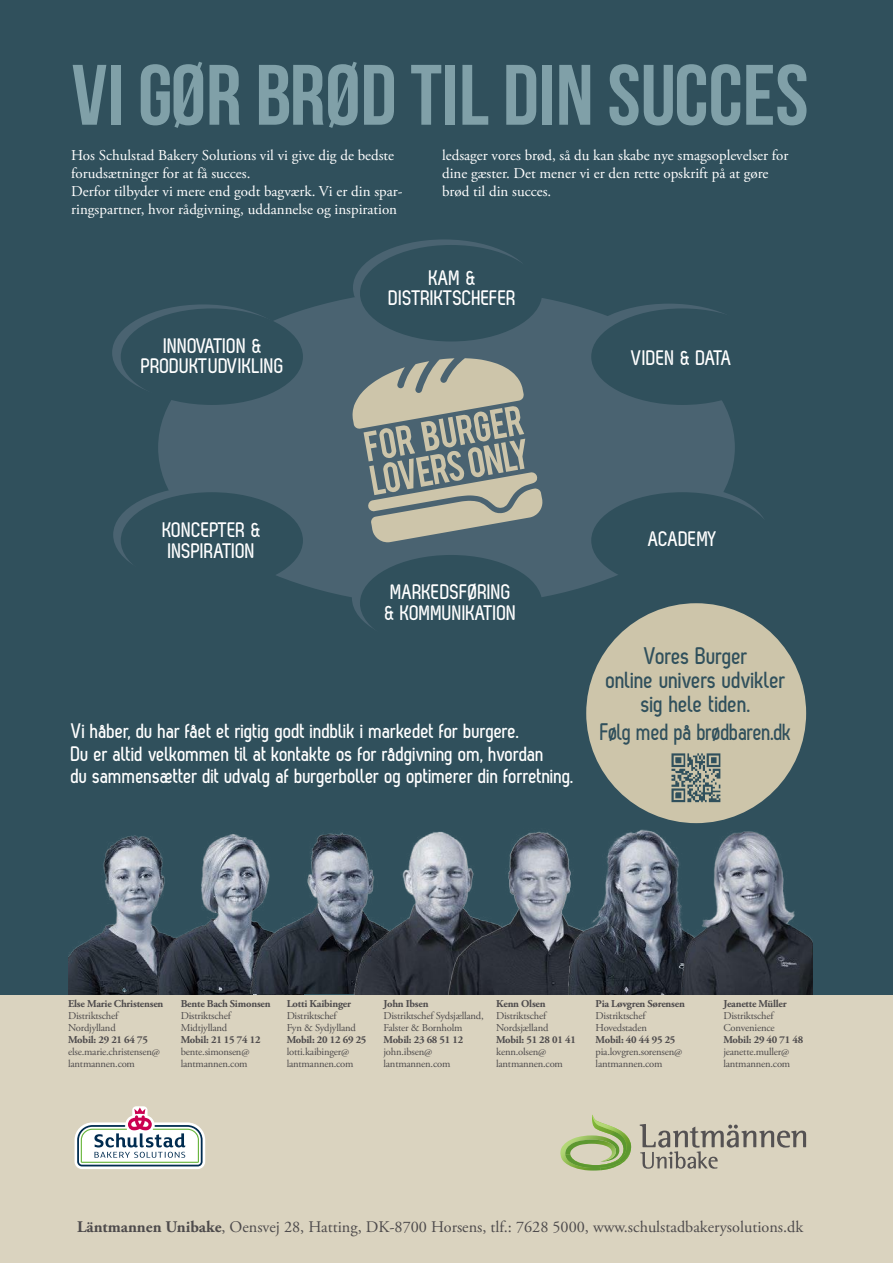
<style>
.page{position:relative;width:893px;height:1263px;background:#fff}
.page>*{position:absolute;margin:0;border:0;box-sizing:border-box;transform-origin:0 0}
.t1{font:700 85.5px "Bebas Neue";color:#80a0a8;scale:1.04 1}
.t2{font:700 24px/24px "Zag";letter-spacing:-.02em;color:#30505c;text-align:center}
.t3{font:700 24px "Zag";letter-spacing:-.02em;color:#30505c;scale:.95 1}
.t4{font:700 21px/20.7px "Zag";letter-spacing:-.015em;color:#fff}
.t5{font:16.2px "Adobe Garamond Pro";color:#4e4b4c}
.t6{font:15px/18px "Adobe Garamond Pro";color:#fff}
.t7{font:10.5px/12px "Adobe Garamond Pro";letter-spacing:-.02em;color:#4e4b4c}
.t8{font:700 10.5px "Adobe Garamond Pro";letter-spacing:-.02em;color:#4e4b4c}
.s1{font-weight:700}
</style>
<div class="page">
<div style="left:0;top:991px;width:893px;height:272px;background:#dad3bf"></div>
<div style="left:0;top:0;width:893px;height:995px;background:#30505c"></div>
<img style="left:68px;top:835px;width:77px;height:160px">
<img style="left:145px;top:834px;width:159px;height:161px">
<img style="left:248px;top:832px;width:101px;height:161px">
<img style="left:349px;top:832px;width:88px;height:162px">
<img style="left:437px;top:831px;width:121px;height:163px">
<img style="left:558px;top:829px;width:104px;height:166px">
<img style="left:662px;top:831px;width:150px;height:164px">
<svg style="left:75px;top:1106px;width:130px;height:63px"></svg>
<svg style="left:560px;top:1115px;width:72px;height:55px"></svg>
<svg style="left:640px;top:1124px;width:166px;height:45px"></svg>
<div style="left:586px;top:603px;width:220px;height:220px;background:#cdc5aa;border-radius:50%"></div>
<img style="left:671px;top:753px;width:50px;height:50px">
<div style="left:158px;top:289px;width:577px;height:317px;background:#4a6371;border-radius:50%"></div>
<div style="left:353px;top:239px;width:182px;height:97px;background:#4a6371;border-radius:50%"></div>
<div style="left:578px;top:304px;width:182px;height:96px;background:#4a6371;border-radius:50%"></div>
<div style="left:586px;top:485px;width:182px;height:97px;background:#4a6371;border-radius:50%"></div>
<div style="left:352px;top:549px;width:182px;height:97px;background:#4a6371;border-radius:50%"></div>
<div style="left:113px;top:486px;width:182px;height:97px;background:#4a6371;border-radius:50%"></div>
<div style="left:360px;top:245px;width:182px;height:96px;background:#30505c;border-radius:50%"></div>
<div style="left:112px;top:304px;width:182px;height:97px;background:#4a6371;border-radius:50%"></div>
<div style="left:360px;top:555px;width:182px;height:96px;background:#30505c;border-radius:50%"></div>
<div style="left:121px;top:308px;width:182px;height:97px;background:#30505c;border-radius:50%"></div>
<div style="left:121px;top:492px;width:182px;height:97px;background:#30505c;border-radius:50%"></div>
<div style="left:591px;top:308px;width:182px;height:97px;background:#30505c;border-radius:50%"></div>
<div style="left:591px;top:492px;width:182px;height:97px;background:#30505c;border-radius:50%"></div>
<svg style="left:352px;top:358px;width:191px;height:185px"></svg>
<h1 class="t1" style="left:72px;top:48px;width:710px">VI GØR BRØD TIL DIN SUCCES</h1>
<h3 class="t6" style="left:71px;top:146px;width:333px">Hos Schulstad Bakery Solutions vil vi give dig de bedste forudsætninger for at få succes.<br>Derfor tilbyder vi mere end godt bagværk. Vi er din spar&shy;ringspartner, hvor rådgivning, uddannelse og inspiration</h3>
<h3 class="t6" style="left:442px;top:146px;width:348px">ledsager vores brød, så du kan skabe nye smagsoplevelser for dine gæster. Det mener vi er den rette opskrift på at gøre brød til din succes.</h3>
<h3 class="t4" style="left:142px;top:335px;width:144px;text-align:center">INNOVATION &amp;<br>PRODUKTUDVIKLING</h3>
<h3 class="t4" style="left:389px;top:267px;width:129px;text-align:center">KAM &amp;<br>DISTRIKTSCHEFER</h3>
<h3 class="t4" style="left:631px;top:347px;width:102px">VIDEN &amp; DATA</h3>
<h3 class="t4" style="left:163px;top:519px;width:100px">KONCEPTER &amp;<br>INSPIRATION</h3>
<h3 class="t4" style="left:385px;top:582px;width:133px">MARKEDSFØRING &amp; KOMMUNIKATION</h3>
<h3 class="t4" style="left:71px;top:719px;width:504px;line-height:22.5px">Vi håber, du har fået et rigtig godt indblik i markedet for burgere.<br>Du er altid velkommen til at kontakte os for rådgivning om, hvordan<br>du sammensætter dit udvalg af burgerboller og optimerer din forretning.</h3>
<h3 class="t4" style="left:648px;top:528px;width:70px">ACADEMY</h3>
<h2 class="t2" style="left:606px;top:643px;width:182px">Vores Burger<br>online univers udvikler sig hele tiden.</h2>
<h2 class="t3" style="left:600px;top:718px;width:203px">Følg med på brødbaren.dk</h2>
<p class="t8" style="left:68px;top:997px;width:97px">Else Marie Christensen</p>
<p class="t7" style="left:68px;top:1009px;width:51px">Distriktschef<br>Nordjylland</p>
<p class="t8" style="left:68px;top:1033px;width:81px">Mobil: 29 21 64 75</p>
<p class="t7" style="left:68px;top:1045px;width:93px">else.marie.christensen@ lantmannen.com</p>
<p class="t8" style="left:181px;top:997px;width:91px">Bente Bach Simonsen</p>
<p class="t7" style="left:181px;top:1009px;width:51px">Distriktschef<br>Midtjylland</p>
<p class="t8" style="left:181px;top:1033px;width:81px">Mobil: 21 15 74 12</p>
<p class="t7" style="left:181px;top:1045px;width:70px">bente.simonsen@ lantmannen.com</p>
<p class="t8" style="left:287px;top:997px;width:66px">Lotti Kaibinger</p>
<p class="t7" style="left:287px;top:1010px;width:71px">Distriktschef<br>Fyn &amp; Sydjylland</p>
<p class="t8" style="left:287px;top:1033px;width:81px">Mobil: 20 12 69 25</p>
<p class="t7" style="left:287px;top:1046px;width:68px">lotti.kaibinger@ lantmannen.com</p>
<p class="t8" style="left:383px;top:997px;width:47px">John Ibsen</p>
<p class="t7" style="left:383px;top:1010px;width:102px">Distriktschef Sydsjælland,<br>Falster &amp; Bornholm</p>
<p class="t8" style="left:383px;top:1033px;width:81px">Mobil: 23 68 51 12</p>
<p class="t7" style="left:383px;top:1046px;width:68px">john.ibsen@ lantmannen.com</p>
<p class="t8" style="left:496px;top:997px;width:51px">Kenn Olsen</p>
<p class="t7" style="left:496px;top:1010px;width:54px">Distriktschef<br>Nordsjælland</p>
<p class="t8" style="left:496px;top:1033px;width:81px">Mobil: 51 28 01 41</p>
<p class="t7" style="left:496px;top:1046px;width:68px">kenn.olsen@ lantmannen.com</p>
<p class="t8" style="left:596px;top:997px;width:91px">Pia Løvgren Sørensen</p>
<p class="t7" style="left:596px;top:1010px;width:53px">Distriktschef<br>Hovedstaden</p>
<p class="t8" style="left:596px;top:1033px;width:81px">Mobil: 40 44 95 25</p>
<p class="t7" style="left:596px;top:1046px;width:88px">pia.lovgren.sorensen@ lantmannen.com</p>
<p class="t8" style="left:723px;top:997px;width:65px">Jeanette Müller</p>
<p class="t7" style="left:723px;top:1010px;width:53px">Distriktschef<br>Convenience</p>
<p class="t8" style="left:723px;top:1033px;width:81px">Mobil: 29 40 71 48</p>
<p class="t7" style="left:723px;top:1046px;width:68px">jeanette.muller@ lantmannen.com</p>
<h3 class="t5" style="left:77px;top:1217px;width:728px"><span class="s1">Läntmannen Unibake</span>, Oensvej 28, Hatting, DK-8700 Horsens, tlf.: 7628 5000, www.schulstadbakerysolutions.dk</h3>
</div>
